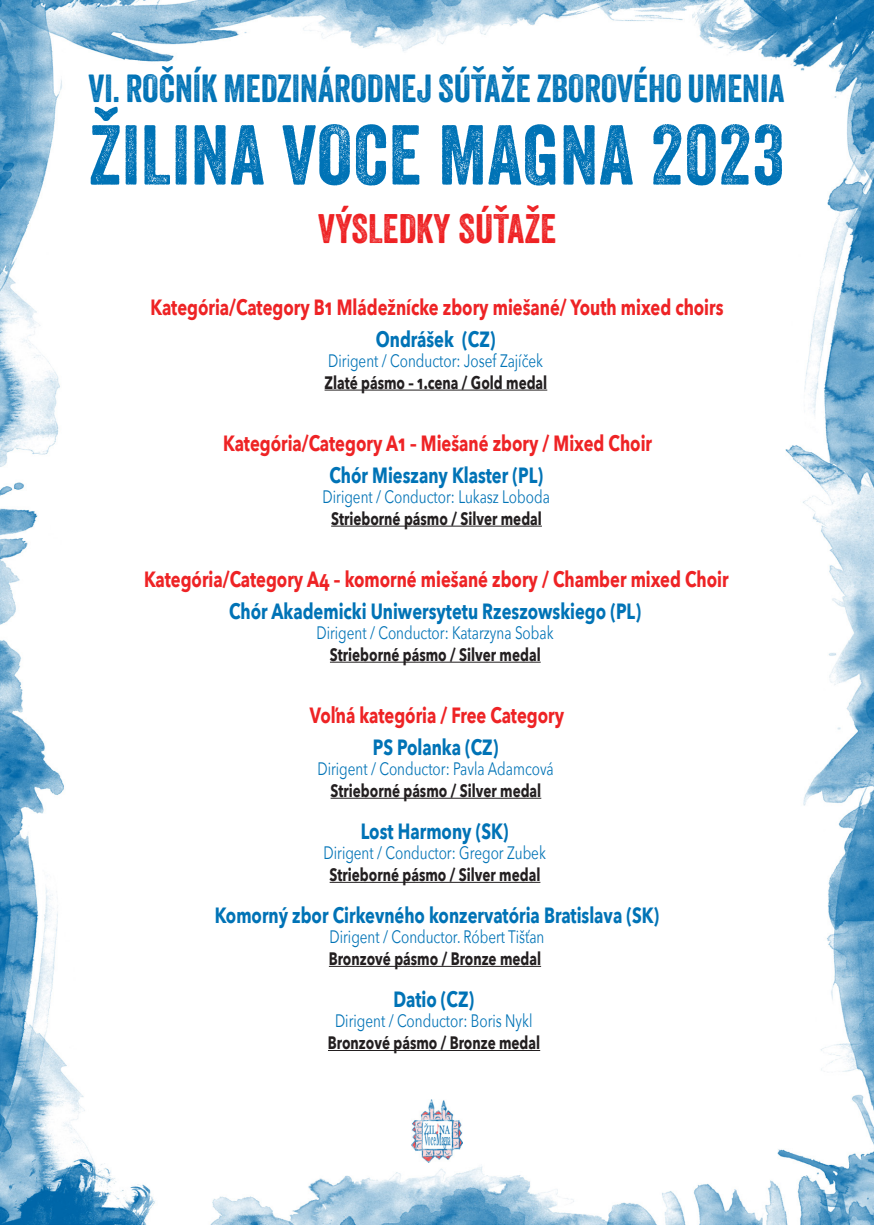
<style>
.page{position:relative;width:874px;height:1225px;background:#fff}
.page>*{position:absolute;margin:0;border:0;box-sizing:border-box;transform-origin:0 0}
.t1{font:82px "Veneer";letter-spacing:.01em;color:#0073b6}
.t2{font:40px "Veneer";color:#ee2123}
.t3{font:38px "Veneer";color:#0073b6}
.t4{font:700 22px "Avenir Next";color:#ee2325;scale:.75 1}
.t5{font:700 22px "Avenir Next";color:#0073b6;scale:.75 1}
.t6{font:18px "Avenir Next";color:#0073b6;scale:.75 1}
.t7{font:700 18px "Avenir Next";color:#231f20;scale:.75 1}
</style>
<div class="page">
<img style="left:0;top:0;width:873px;height:1225px">
<img style="left:411px;top:1099px;width:51px;height:63px">
<hr style="left:324px;top:389px;width:223px;height:1px;background:#231f20">
<hr style="left:331px;top:525px;width:210px;height:1px;background:#231f20">
<hr style="left:330px;top:661px;width:210px;height:1px;background:#231f20">
<hr style="left:330px;top:797px;width:211px;height:1px;background:#231f20">
<hr style="left:329px;top:882px;width:211px;height:1px;background:#231f20">
<hr style="left:329px;top:966px;width:212px;height:1px;background:#231f20">
<hr style="left:328px;top:1050px;width:212px;height:1px;background:#231f20">
<p class="t3" style="left:89px;top:66px;width:697px">VI. ROČNÍK MEDZINÁRODNEJ SÚŤAŽE ZBOROVÉHO UMENIA</p>
<p class="t1" style="left:89px;top:105px;width:697px">ŽILINA VOCE MAGNA 2023</p>
<p class="t2" style="left:318px;top:204px;width:239px">VÝSLEDKY SÚŤAŽE</p>
<p class="t4" style="left:150px;top:288px;width:765px">Kategória/Category B1 Mládežnícke zbory miešané/ Youth mixed choirs</p>
<p class="t5" style="left:375px;top:320px;width:161px">Ondrášek (CZ)</p>
<p class="t6" style="left:328px;top:345px;width:288px">Dirigent / Conductor: Josef Zajíček</p>
<p class="t7" style="left:324px;top:367px;width:298px">Zlaté pásmo – 1.cena / Gold medal</p>
<p class="t4" style="left:223px;top:424px;width:573px">Kategória/Category A1 – Miešané zbory / Mixed Choir</p>
<p class="t5" style="left:329px;top:456px;width:286px">Chór Mieszany Klaster (PL)</p>
<p class="t6" style="left:322px;top:481px;width:304px">Dirigent / Conductor: Lukasz Loboda</p>
<p class="t7" style="left:331px;top:503px;width:282px">Strieborné pásmo / Silver medal</p>
<p class="t4" style="left:144px;top:560px;width:780px">Kategória/Category A4 – komorné miešané zbory / Chamber mixed Choir</p>
<p class="t5" style="left:229px;top:592px;width:550px">Chór Akademicki Uniwersytetu Rzeszowskiego (PL)</p>
<p class="t6" style="left:316px;top:617px;width:317px">Dirigent / Conductor: Katarzyna Sobak</p>
<p class="t7" style="left:330px;top:639px;width:282px">Strieborné pásmo / Silver medal</p>
<p class="t4" style="left:310px;top:696px;width:340px">Voľná kategória / Free Category</p>
<p class="t5" style="left:372px;top:728px;width:169px">PS Polanka (CZ)</p>
<p class="t6" style="left:317px;top:753px;width:316px">Dirigent / Conductor: Pavla Adamcová</p>
<p class="t7" style="left:330px;top:775px;width:282px">Strieborné pásmo / Silver medal</p>
<p class="t5" style="left:361px;top:812px;width:198px">Lost Harmony (SK)</p>
<p class="t6" style="left:323px;top:837px;width:298px">Dirigent / Conductor: Gregor Zubek</p>
<p class="t7" style="left:329px;top:859px;width:282px">Strieborné pásmo / Silver medal</p>
<p class="t5" style="left:214px;top:896px;width:594px">Komorný zbor Cirkevného konzervatória Bratislava (SK)</p>
<p class="t6" style="left:329px;top:921px;width:288px">Dirigent / Conductor. Róbert Tišťan</p>
<p class="t7" style="left:329px;top:943px;width:284px">Bronzové pásmo / Bronze medal</p>
<p class="t5" style="left:393px;top:980px;width:109px">Datio (CZ)</p>
<p class="t6" style="left:335px;top:1005px;width:264px">Dirigent / Conductor: Boris Nykl</p>
<p class="t7" style="left:328px;top:1027px;width:284px">Bronzové pásmo / Bronze medal</p>
</div>
